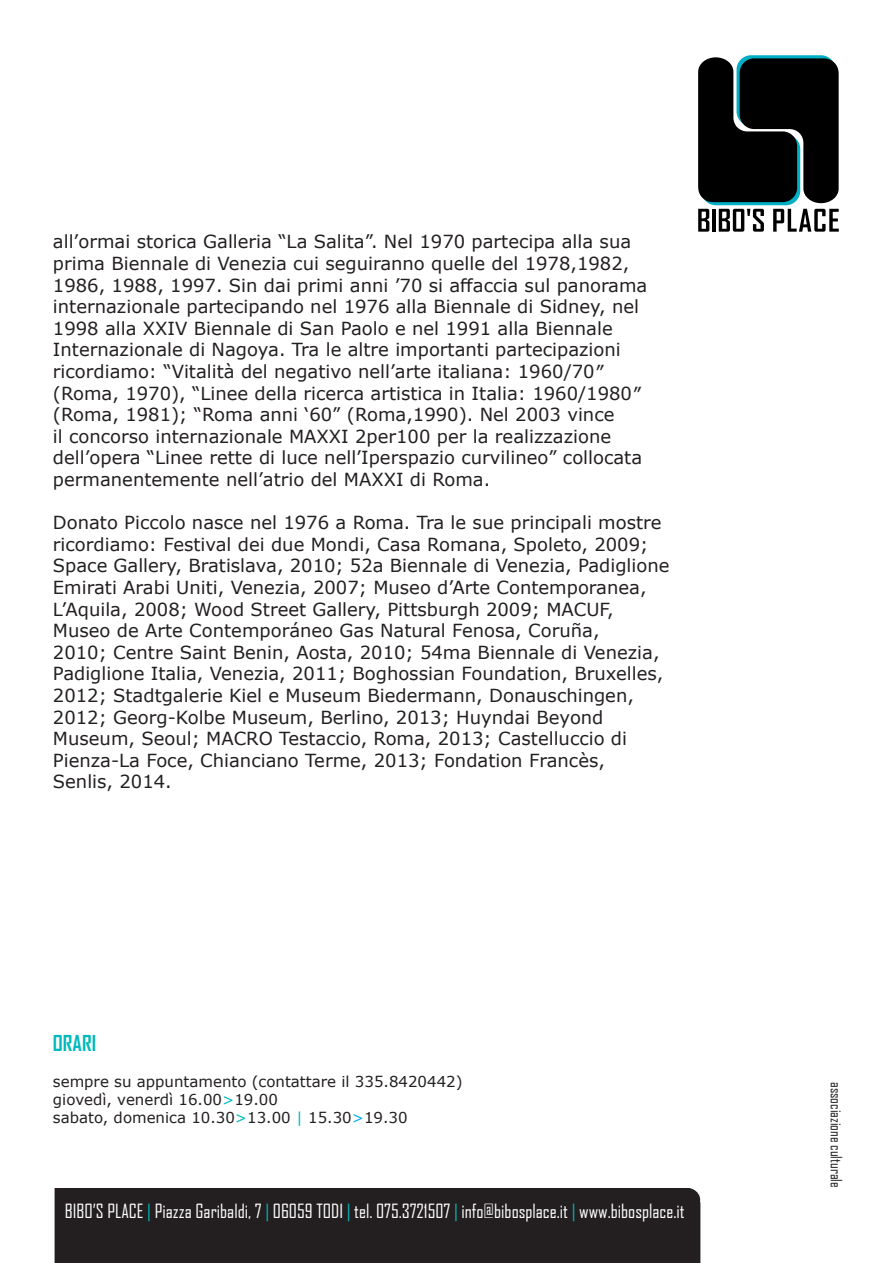
<style>
.page{position:relative;width:893px;height:1263px;background:#fff}
.page>*{position:absolute;margin:0;border:0;box-sizing:border-box;transform-origin:0 0}
.t1{font:700 21px "Agency FB";color:#00b9bd}
.t2{font:18.75px "Agency FB";color:#fff}
.t3{font:18px/21.6px "Verdana";color:#231f20}
.t4{font:15px "Verdana";color:#231f20}
.t5{font:15px "Agency FB";color:#231f20}
.s1{color:#00b9bd}
.s2{color:#00aeef}
</style>
<div class="page">
<div style="left:55px;top:1188px;width:645px;height:75px;background:#231f20"></div>
<svg style="left:698px;top:55px;width:141px;height:177px;background:#262c2d"></svg>
<div style="left:239px;top:42px;width:27px;height:23px;border:2px solid #fff;border-radius:50%"></div>
<svg style="left:686px;top:1171px;width:30px;height:31px"></svg>
<div style="left:685px;top:1171px;width:32px;height:32px;border:2px solid #fff;border-radius:50%"></div>
<p class="t3" style="left:53px;top:231px;width:596px">all’ormai storica Galleria “La Salita”. Nel 1970 partecipa alla sua prima Biennale di Venezia cui seguiranno quelle del 1978,1982, 1986, 1988, 1997. Sin dai primi anni ’70 si affaccia sul panorama internazionale partecipando nel 1976 alla Biennale di Sidney, nel 1998 alla XXIV Biennale di San Paolo e nel 1991 alla Biennale Internazionale di Nagoya. Tra le altre importanti partecipazioni ricordiamo: “Vitalità del negativo nell’arte italiana: 1960/70″ (Roma, 1970), “Linee della ricerca artistica in Italia: 1960/1980″ (Roma, 1981); “Roma anni ‘60” (Roma,1990). Nel 2003 vince<br>il concorso internazionale MAXXI 2per100 per la realizzazione dell’opera “Linee rette di luce nell’Iperspazio curvilineo” collocata permanentemente nell’atrio del MAXXI di Roma.</p>
<p class="t3" style="left:53px;top:512px;width:618px">Donato Piccolo nasce nel 1976 a Roma. Tra le sue principali mostre ricordiamo: Festival dei due Mondi, Casa Romana, Spoleto, 2009; Space Gallery, Bratislava, 2010; 52a Biennale di Venezia, Padiglione Emirati Arabi Uniti, Venezia, 2007; Museo d’Arte Contemporanea, L’Aquila, 2008; Wood Street Gallery, Pittsburgh 2009; MACUF, Museo de Arte Contemporáneo Gas Natural Fenosa, Coruña,<br>2010; Centre Saint Benin, Aosta, 2010; 54ma Biennale di Venezia, Padiglione Italia, Venezia, 2011; Boghossian Foundation, Bruxelles, 2012; Stadtgalerie Kiel e Museum Biedermann, Donauschingen, 2012; Georg-Kolbe Museum, Berlino, 2013; Huyndai Beyond Museum, Seoul; MACRO Testaccio, Roma, 2013; Castelluccio di Pienza-La Foce, Chianciano Terme, 2013; Fondation Francès, Senlis, 2014.</p>
<p class="t1" style="left:53px;top:1030px;width:45px">ORARI</p>
<p class="t4" style="left:53px;top:1071px;width:411px">sempre su appuntamento (contattare il 335.8420442)</p>
<p class="t4" style="left:53px;top:1089px;width:227px">giovedì, venerdì 16.00<span class="s1">&gt;</span>19.00</p>
<p class="t4" style="left:53px;top:1107px;width:356px">sabato, domenica 10.30<span class="s1">&gt;</span>13.00 <span class="s1">|</span> 15.30<span class="s2">&gt;</span>19.30</p>
<p class="t2" style="left:65px;top:1200px;width:621px">BIBO’S PLACE <span class="s1">|</span> Piazza Garibaldi, 7 <span class="s1">|</span> 06059 TODI <span class="s1">|</span> tel. 075.3721507 <span class="s1">|</span> info@bibosplace.it <span class="s1">|</span> www.bibosplace.it</p>
<p class="t5" style="left:845px;top:1082px;width:107px;rotate:90deg">associazione culturale</p>
</div>
